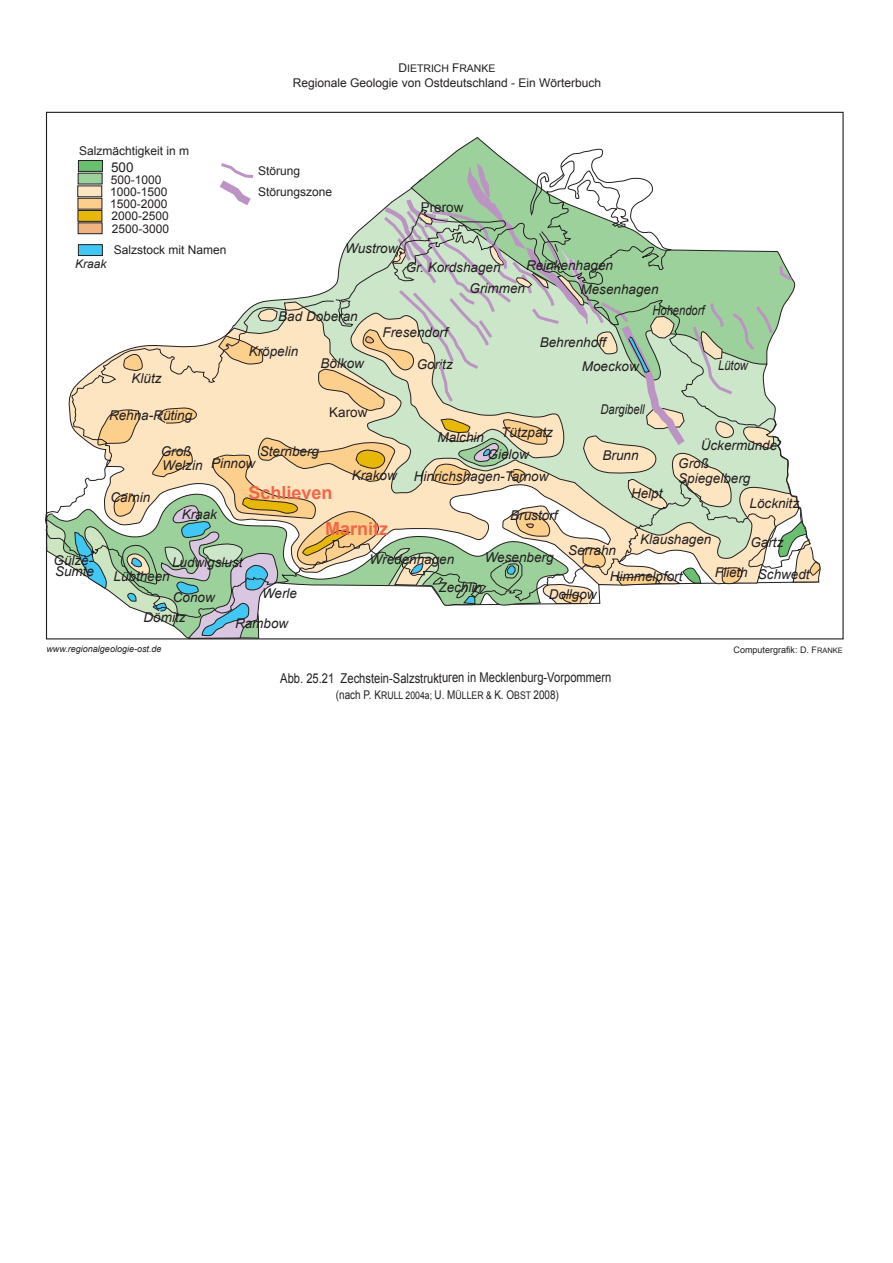
<style>
.page{position:relative;width:893px;height:1263px;background:#fff}
.page>*{position:absolute;margin:0;border:0;box-sizing:border-box;transform-origin:0 0}
.t1{font:700 18px "Arial";color:#f26648}
.t2{font:italic 13.5px/14.2px "Arial";color:#231f20}
.t3{font:13.5px "Arial";letter-spacing:-.005em;color:#231f20;scale:.83 1}
.t4{font:italic 13.5px "Arial";color:#231f20;scale:.83 1}
.t5{font:13.5px "Arial";letter-spacing:-.005em;color:#231f20}
.t6{font:12px/12.3px "Arial";color:#231f20}
.t7{font:12px "Arial";color:#231f20;scale:.83 1}
.t8{font:italic 12px "Arial";color:#231f20}
.t9{font:10.5px "Arial";color:#231f20}
.t10{font:italic 9px "Arial";color:#231f20}
.t11{font:9px "Arial";color:#231f20}
.s1{font-size:12px}
.s2{font-size:7.5px}
.s3{font-size:10.5px}
</style>
<div class="page">
<div style="left:78px;top:160px;width:25px;height:12px;background:#252222"></div>
<svg style="left:444px;top:137px;width:63px;height:24px"></svg>
<svg style="left:540px;top:111px;width:180px;height:50px"></svg>
<svg style="left:46px;top:161px;width:774px;height:478px"></svg>
<p class="t6" style="left:79px;top:145px;width:112px">Salzmächtigkeit in m</p>
<p class="t5" style="left:111px;top:158px;width:24px">500</p>
<p class="t6" style="left:110px;top:173px;width:59px">500-1000<br>1000-1500<br>1500-2000</p>
<p class="t6" style="left:112px;top:223px;width:59px">2500-3000</p>
<p class="t6" style="left:112px;top:210px;width:59px">2000-2500</p>
<p class="t6" style="left:114px;top:243px;width:114px">Salzstock mit Namen</p>
<p class="t8" style="left:75px;top:256px;width:33px">Kraak</p>
<p class="t2" style="left:132px;top:372px;width:32px">Klütz</p>
<p class="t9" style="left:398px;top:62px;width:99px"><span class="s1">D</span>IETRICH <span class="s1">F</span>RANKE</p>
<p class="t6" style="left:293px;top:76px;width:310px">Regionale Geologie von Ostdeutschland - Ein Wörterbuch</p>
<p class="t6" style="left:258px;top:165px;width:44px">Störung</p>
<p class="t6" style="left:258px;top:186px;width:76px">Störungszone</p>
<p class="t5" style="left:421px;top:198px;width:44px">Prerow</p>
<p class="t2" style="left:345px;top:241px;width:54px">Wustrow</p>
<p class="t2" style="left:278px;top:309px;width:81px">Bad Doberan</p>
<p class="t2" style="left:406px;top:260px;width:96px">Gr. Kordshagen</p>
<p class="t2" style="left:526px;top:258px;width:89px">Reinkenhagen</p>
<p class="t2" style="left:469px;top:282px;width:57px">Grimmen</p>
<p class="t2" style="left:580px;top:282px;width:80px">Mesenhagen</p>
<p class="t4" style="left:652px;top:302px;width:65px">Hohendorf</p>
<p class="t2" style="left:249px;top:344px;width:51px">Kröpelin</p>
<p class="t2" style="left:321px;top:356px;width:45px">Bölkow</p>
<p class="t2" style="left:382px;top:325px;width:67px">Fresendorf</p>
<p class="t2" style="left:417px;top:357px;width:38px">Goritz</p>
<p class="t2" style="left:540px;top:335px;width:68px">Behrenhoff</p>
<p class="t2" style="left:582px;top:360px;width:59px">Moeckow</p>
<p class="t4" style="left:718px;top:357px;width:38px">Lütow</p>
<p class="t2" style="left:54px;top:555px;width:42px;line-height:10.8px">Gülze-<br>Sumte</p>
<p class="t4" style="left:600px;top:400px;width:55px">Dargibell</p>
<p class="t2" style="left:109px;top:409px;width:85px">Rehna-Rüting</p>
<p class="t5" style="left:329px;top:403px;width:40px">Karow</p>
<p class="t2" style="left:260px;top:444px;width:61px">Sternberg</p>
<p class="t2" style="left:352px;top:468px;width:47px">Krakow</p>
<p class="t2" style="left:438px;top:430px;width:48px">Malchin</p>
<p class="t2" style="left:501px;top:425px;width:53px">Tützpatz</p>
<p class="t2" style="left:701px;top:438px;width:78px">Ückermünde</p>
<p class="t2" style="left:161px;top:444px;width:43px">Groß<br>Welzin</p>
<p class="t2" style="left:487px;top:447px;width:43px">Gielow</p>
<p class="t2" style="left:603px;top:448px;width:38px">Brunn</p>
<p class="t2" style="left:211px;top:456px;width:46px">Pinnow</p>
<p class="t2" style="left:678px;top:457px;width:74px">Groß<br>Spiegelberg</p>
<p class="t2" style="left:414px;top:469px;width:136px">Hinrichshagen-Tarnow</p>
<p class="t2" style="left:510px;top:508px;width:49px">Brustorf</p>
<h1 class="t1" style="left:249px;top:481px;width:86px">Schlieven</h1>
<p class="t2" style="left:631px;top:487px;width:33px">Helpt</p>
<p class="t2" style="left:111px;top:490px;width:41px">Carnin</p>
<p class="t2" style="left:750px;top:496px;width:51px">Löcknitz</p>
<p class="t2" style="left:182px;top:507px;width:37px">Kraak</p>
<h1 class="t1" style="left:325px;top:517px;width:64px">Marnitz</h1>
<p class="t2" style="left:640px;top:532px;width:73px">Klaushagen</p>
<p class="t2" style="left:750px;top:535px;width:35px">Gartz</p>
<p class="t2" style="left:568px;top:544px;width:50px">Serrahn</p>
<p class="t2" style="left:370px;top:552px;width:86px">Wredenhagen</p>
<p class="t2" style="left:485px;top:550px;width:70px">Wesenberg</p>
<p class="t2" style="left:172px;top:555px;width:72px">Ludwigslust</p>
<p class="t2" style="left:715px;top:567px;width:96px">Flieth Schwedt</p>
<p class="t2" style="left:114px;top:569px;width:58px">Lübtheen</p>
<p class="t2" style="left:610px;top:570px;width:74px">Himmelpfort</p>
<p class="t2" style="left:438px;top:580px;width:45px">Zechlin</p>
<p class="t2" style="left:262px;top:586px;width:37px">Werle</p>
<p class="t2" style="left:235px;top:616px;width:55px">Rambow</p>
<p class="t2" style="left:549px;top:587px;width:50px">Dollgow</p>
<p class="t2" style="left:173px;top:590px;width:44px">Conow</p>
<p class="t2" style="left:144px;top:610px;width:43px">Dömitz</p>
<p class="t10" style="left:46px;top:643px;width:117px">www.regionalgeologie-ost.de</p>
<p class="t11" style="left:733px;top:644px;width:111px">Computergrafik: D. F<span class="s2">RANKE</span></p>
<p class="t3" style="left:280px;top:669px;width:401px">Abb. 25.21 Zechstein-Salzstrukturen in Mecklenburg-Vorpommern</p>
<p class="t7" style="left:336px;top:687px;width:270px">(nach P. K<span class="s3">RULL 2004a;</span> U. M<span class="s3">ÜLLER &amp;</span> K. O<span class="s3">BST</span> 2008)</p>
</div>
